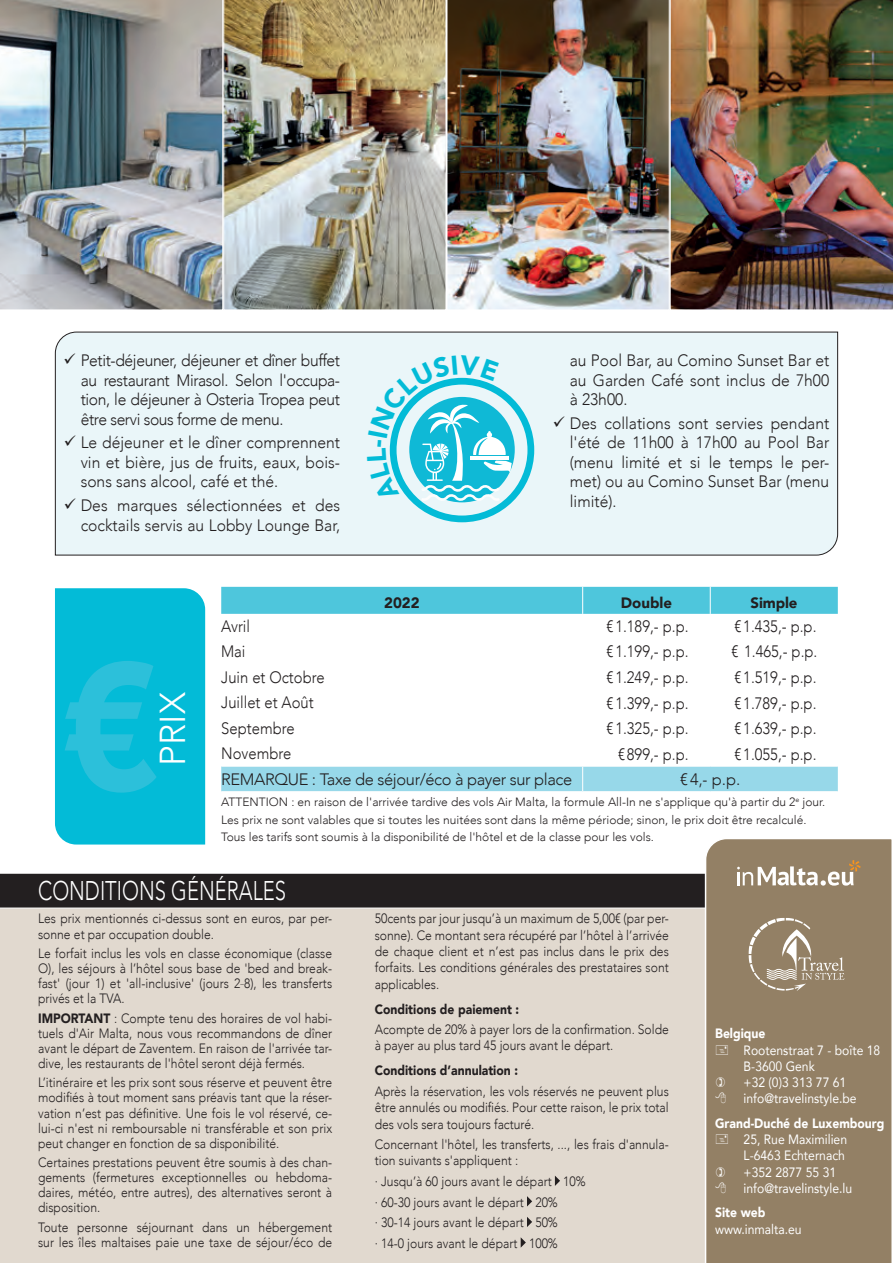
<style>
.page{position:relative;width:893px;height:1263px;background:#fff}
.page>*{position:absolute;margin:0;border:0;box-sizing:border-box;transform-origin:0 0}
.t1{font:900 180px "Avenir";color:#2cc0da;scale:.9 1}
.t2{font:300 36px "Avenir";color:#fff}
.t3{font:300 27px "Avenir";color:#fff;scale:.75 1}
.t4{font:300 16.5px/19.5px "Avenir";color:#231f20;text-align:justify;scale:.95 1}
.t5{font:300 16.5px "Avenir";color:#231f20;scale:.9 1}
.t6{font:300 16.5px "Avenir";letter-spacing:-.025em;color:#231f20}
.t7{font:300 16.5px "Avenir";color:#231f20}
.t8{font:900 15px "Avenir";color:#231f20}
.t9{font:300 13.5px/15.1px "Avenir";color:#231f20;text-align:justify;scale:.9 1}
.t10{font:13.5px/16.2px "Avenir";color:#fff;scale:.9 1}
.t11{font:900 13.5px "Avenir";color:#231f20;scale:.9 1}
.t12{font:900 13.5px "Avenir";color:#fff;scale:.9 1}
.t13{font:300 12px/17.7px "Avenir";color:#231f20}
.s1{font-weight:900}
</style>
<div class="page">
<div style="left:0;top:880px;width:893px;height:383px;background:#e1d9cf"></div>
<div style="left:705px;top:839px;width:188px;height:424px;background:#938065"></div>
<svg style="left:555px;top:1176px;width:5px;height:10px"></svg>
<svg style="left:527px;top:1196px;width:5px;height:10px"></svg>
<svg style="left:527px;top:1217px;width:5px;height:10px"></svg>
<svg style="left:521px;top:1237px;width:5px;height:11px"></svg>
<svg style="left:0;top:860px;width:893px;height:49px"></svg>
<svg style="left:748px;top:918px;width:97px;height:73px;background:#a2927b"></svg>
<div style="left:55px;top:331px;width:783px;height:225px;background:#eaf6f9"></div>
<img style="left:0;top:0;width:223px;height:310px">
<img style="left:223px;top:0;width:223px;height:310px">
<img style="left:447px;top:0;width:223px;height:310px">
<img style="left:670px;top:0;width:223px;height:310px">
<div style="left:55px;top:588px;width:150px;height:256px;background:#03bbd7"></div>
<svg style="left:221px;top:587px;width:617px;height:205px"></svg>
<hr style="left:221px;top:638px;width:362px;height:1px;background:#fff">
<div style="left:390px;top:378px;width:144px;height:144px;border:7px solid #03bbd7;border-radius:50%"></div>
<svg style="left:716px;top:1045px;width:25px;height:10px"></svg>
<svg style="left:715px;top:1077px;width:24px;height:27px"></svg>
<svg style="left:716px;top:1134px;width:25px;height:11px"></svg>
<svg style="left:715px;top:1166px;width:24px;height:28px"></svg>
<svg style="left:367px;top:355px;width:145px;height:148px;background:#9ae0ec"></svg>
<p class="t4" style="left:81px;top:351px;width:275px;text-indent:-17px">✓ Petit-déjeuner, déjeuner et dîner buffet au restaurant Mirasol. Selon l'occupa&shy;tion, le déjeuner à Osteria Tropea peut être servi sous forme de menu.</p>
<p class="t4" style="left:81px;top:433px;width:275px;text-indent:-17px">✓ Le déjeuner et le dîner comprennent vin et bière, jus de fruits, eaux, bois&shy;sons sans alcool, café et thé.</p>
<p class="t4" style="left:64px;top:496px;width:293px;text-align:right">✓ Des marques sélectionnées et des cocktails servis au Lobby Lounge Bar,</p>
<p class="t4" style="left:570px;top:351px;width:275px">au Pool Bar, au Comino Sunset Bar et au Garden Café sont inclus de 7h00 à 23h00.</p>
<p class="t4" style="left:570px;top:413px;width:275px;text-indent:-17px">✓ Des collations sont servies pendant l'été de 11h00 à 17h00 au Pool Bar (menu limité et si le temps le per&shy;met) ou au Comino Sunset Bar (menu limité).</p>
<p class="t8" style="left:384px;top:590px;width:37px">2022</p>
<p class="t8" style="left:621px;top:590px;width:53px">Double</p>
<p class="t8" style="left:751px;top:590px;width:48px">Simple</p>
<h1 class="t1" style="left:63px;top:573px;width:108px">€</h1>
<h2 class="t2" style="left:151px;top:765px;width:75px;rotate:-90deg">PRIX</h2>
<p class="t5" style="left:221px;top:616px;width:34px">Avril</p>
<p class="t5" style="left:606px;top:616px;width:93px">€1.189,- p.p.</p>
<p class="t5" style="left:734px;top:616px;width:93px">€1.435,- p.p.</p>
<p class="t5" style="left:221px;top:642px;width:28px">Mai</p>
<p class="t5" style="left:606px;top:642px;width:93px">€1.199,- p.p.</p>
<p class="t5" style="left:731px;top:642px;width:97px">€ 1.465,- p.p.</p>
<p class="t5" style="left:221px;top:667px;width:116px">Juin et Octobre</p>
<p class="t5" style="left:606px;top:667px;width:93px">€1.249,- p.p.</p>
<p class="t5" style="left:734px;top:667px;width:93px">€1.519,- p.p.</p>
<p class="t5" style="left:221px;top:693px;width:104px">Juillet et Août</p>
<p class="t5" style="left:606px;top:693px;width:93px">€1.399,- p.p.</p>
<p class="t5" style="left:734px;top:693px;width:93px">€1.789,- p.p.</p>
<p class="t5" style="left:221px;top:718px;width:83px">Septembre</p>
<p class="t5" style="left:606px;top:718px;width:93px">€1.325,- p.p.</p>
<p class="t5" style="left:734px;top:718px;width:93px">€1.639,- p.p.</p>
<p class="t5" style="left:221px;top:744px;width:79px">Novembre</p>
<p class="t5" style="left:618px;top:744px;width:80px">€899,- p.p.</p>
<p class="t5" style="left:734px;top:744px;width:93px">€1.055,- p.p.</p>
<p class="t6" style="left:221px;top:769px;width:352px">REMARQUE : Taxe de séjour/éco à payer sur place</p>
<p class="t7" style="left:680px;top:770px;width:62px">€4,- p.p.</p>
<p class="t13" style="left:221px;top:793px;width:605px">ATTENTION : en raison de l'arrivée tardive des vols Air Malta, la formule All-In ne s'applique qu'à partir du 2<sup>e</sup> jour.<br>Les prix ne sont valables que si toutes les nuitées sont dans la même période; sinon, le prix doit être recalculé.<br>Tous les tarifs sont soumis à la disponibilité de l'hôtel et de la classe pour les vols.</p>
<h3 class="t3" style="left:38px;top:874px;width:332px">CONDITIONS GÉNÉRALES</h3>
<p class="t9" style="left:38px;top:911px;width:328px">Les prix mentionnés ci-dessus sont en euros, par per&shy;sonne et par occupation double.</p>
<p class="t9" style="left:38px;top:946px;width:328px">Le forfait inclus les vols en classe économique (classe O), les séjours à l’hôtel sous base de 'bed and break&shy;fast' (jour 1) et 'all-inclusive' (jours 2<sup>_</sup>8), les transferts privés et la TVA.</p>
<p class="t9" style="left:38px;top:1010px;width:328px"><span class="s1">IMPORTANT</span> : Compte tenu des horaires de vol habi&shy;tuels d'Air Malta, nous vous recommandons de dîner avant le départ de Zaventem. En raison de l'arrivée tar&shy;dive, les restaurants de l'hôtel seront déjà fermés.</p>
<p class="t9" style="left:38px;top:1075px;width:328px">L’itinéraire et les prix sont sous réserve et peuvent être modifiés à tout moment sans préavis tant que la réser&shy;vation n’est pas définitive. Une fois le vol réservé, ce&shy;lui-ci n'est ni remboursable ni transférable et son prix peut changer en fonction de sa disponibilité.</p>
<p class="t9" style="left:38px;top:1155px;width:328px">Certaines prestations peuvent être soumis à des chan&shy;gements (fermetures exceptionnelles ou hebdoma&shy;daires, météo, entre autres), des alternatives seront à disposition.</p>
<p class="t9" style="left:38px;top:1219px;width:328px">Toute personne séjournant dans un hébergement sur les îles maltaises paie une taxe de séjour/éco de</p>
<p class="t9" style="left:375px;top:911px;width:328px;line-height:16.4px">50cents par jour jusqu’à un maximum de 5,00€ (par per&shy;sonne). Ce montant sera récupéré par l’hôtel à l’arrivée de chaque client et n’est pas inclus dans le prix des forfaits. Les conditions générales des prestataires sont applicables.</p>
<p class="t11" style="left:375px;top:997px;width:162px">Conditions de paiement :</p>
<p class="t9" style="left:375px;top:1021px;width:328px;line-height:16.4px">Acompte de 20% à payer lors de la confirmation. Solde à payer au plus tard 45 jours avant le départ.</p>
<p class="t11" style="left:375px;top:1059px;width:161px">Conditions d’annulation :</p>
<p class="t9" style="left:375px;top:1083px;width:328px;line-height:16.4px">Après la réservation, les vols réservés ne peuvent plus être annulés ou modifiés. Pour cette raison, le prix total des vols sera toujours facturé.</p>
<p class="t9" style="left:375px;top:1136px;width:328px;line-height:16.4px">Concernant l'hôtel, les transferts, ..., les frais d'annula&shy;tion suivants s'appliquent :</p>
<p class="t9" style="left:375px;top:1171px;width:236px;line-height:20.5px;text-align:left">· Jusqu’à 60 jours avant le départ 10% · 60-30 jours avant le départ 20%<br>· 30-14 jours avant le départ 50%<br>· 14-0 jours avant le départ 100%</p>
<p class="t12" style="left:715px;top:1022px;width:58px">Belgique</p>
<p class="t10" style="left:744px;top:1041px;width:153px">Rootenstraat 7 - boîte 18<br>B-3600 Genk<br>+32 (0)3 313 77 61 info@travelinstyle.be</p>
<p class="t12" style="left:715px;top:1112px;width:189px">Grand-Duché de Luxembourg</p>
<p class="t10" style="left:744px;top:1131px;width:122px">25, Rue Maximilien<br>L-6463 Echternach +352 2877 55 31 info@travelinstyle.lu</p>
<p class="t12" style="left:715px;top:1201px;width:57px">Site web</p>
<p class="t10" style="left:715px;top:1220px;width:98px">www.inmalta.eu</p>
</div>
